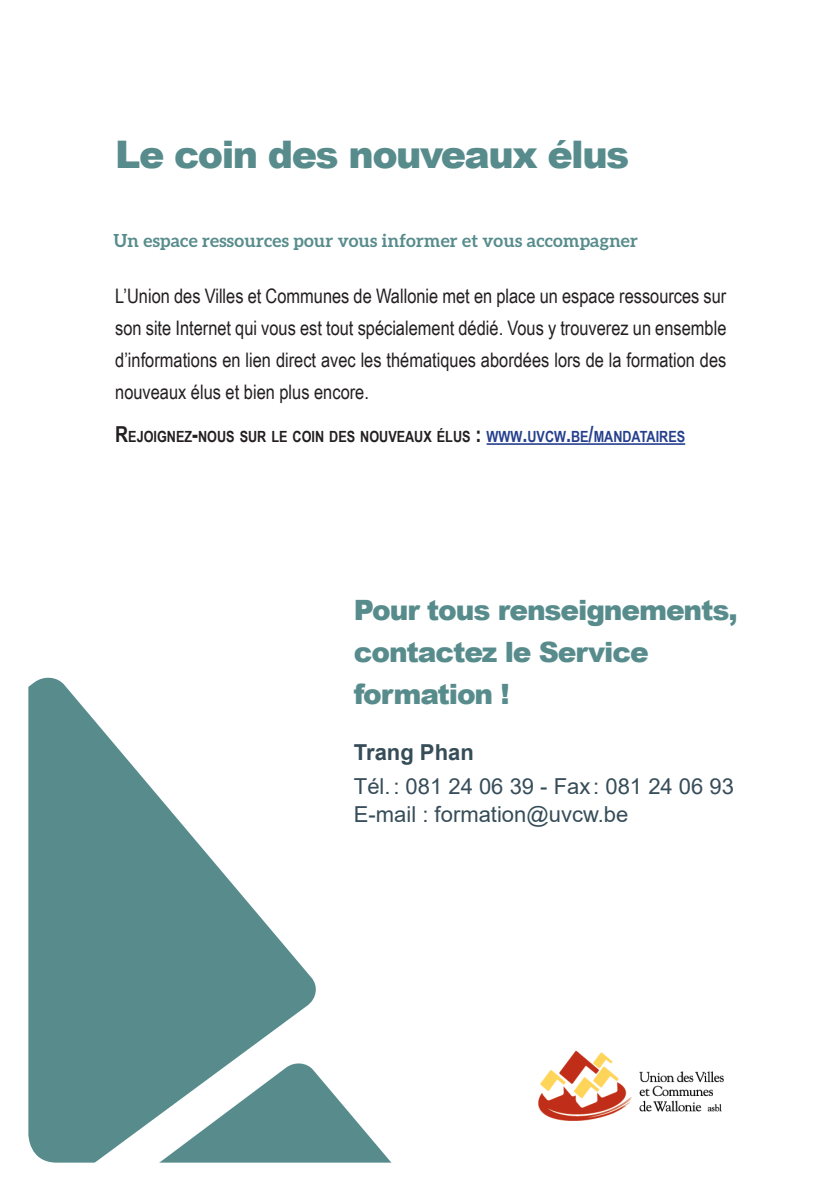
<style>
.page{position:relative;width:840px;height:1191px;background:#fff}
.page>*{position:absolute;margin:0;border:0;box-sizing:border-box;transform-origin:0 0}
.t1{font:900 38px "Arial";letter-spacing:-.04em;color:#588c8c}
.t2{font:900 28px/42px "Arial";letter-spacing:-.04em;color:#588c8c}
.Body_NCP{font:22px/28px "Arial";color:#364d59}
.Body_NCP-2{font:700 22px "Arial";color:#364d59}
.Body_NCP-3{font:20px/32px "Arial Narrow";color:#231f20;text-align:justify}
.t3{font:700 18px "Aleo";letter-spacing:.01em;color:#588c8c}
.Body_NCP-4{font:700 15.4px "Arial Narrow";color:#231f20}
.s1{font-size:22px}
.s2{color:#253f8e}
.s3{font-size:22px;color:#253f8e}
</style>
<div class="page">
<svg style="left:28px;top:443px;width:658px;height:720px"></svg>
<img style="left:529px;top:1041px;width:195px;height:91px">
<p class="t1" style="left:115px;top:127px;width:515px">Le coin des nouveaux élus</p>
<p class="t3" style="left:113px;top:230px;width:525px">Un espace ressources pour vous informer et vous accompagner</p>
<p class="Body_NCP-3" style="left:115px;top:279px;width:612px">L’Union des Villes et Communes de Wallonie met en place un espace ressources sur son site Internet qui vous est tout spécialement dédié. Vous y trouverez un ensemble d’informations en lien direct avec les thématiques abordées lors de la formation des nouveaux élus et bien plus encore.</p>
<p class="Body_NCP-4" style="left:115px;top:424px;width:571px"><span class="s1">R</span>EJOIGNEZ<span class="s1">-</span>NOUS SUR LE COIN DES NOUVEAUX ÉLUS <span class="s1">:</span> <span class="s2">WWW</span><span class="s3">.</span><span class="s2">UVCW</span><span class="s3">.</span><span class="s2">BE</span><span class="s3">/</span><span class="s2">MANDATAIRES</span></p>
<p class="t2" style="left:353px;top:588px;width:385px">Pour tous renseignements, contactez le Service formation !</p>
<p class="Body_NCP-2" style="left:353px;top:737px;width:121px">Trang Phan</p>
<p class="Body_NCP" style="left:353px;top:772px;width:381px">Tél.: 081 24 06 39 - Fax: 081 24 06 93<br>E-mail : formation@uvcw.be</p>
</div>
